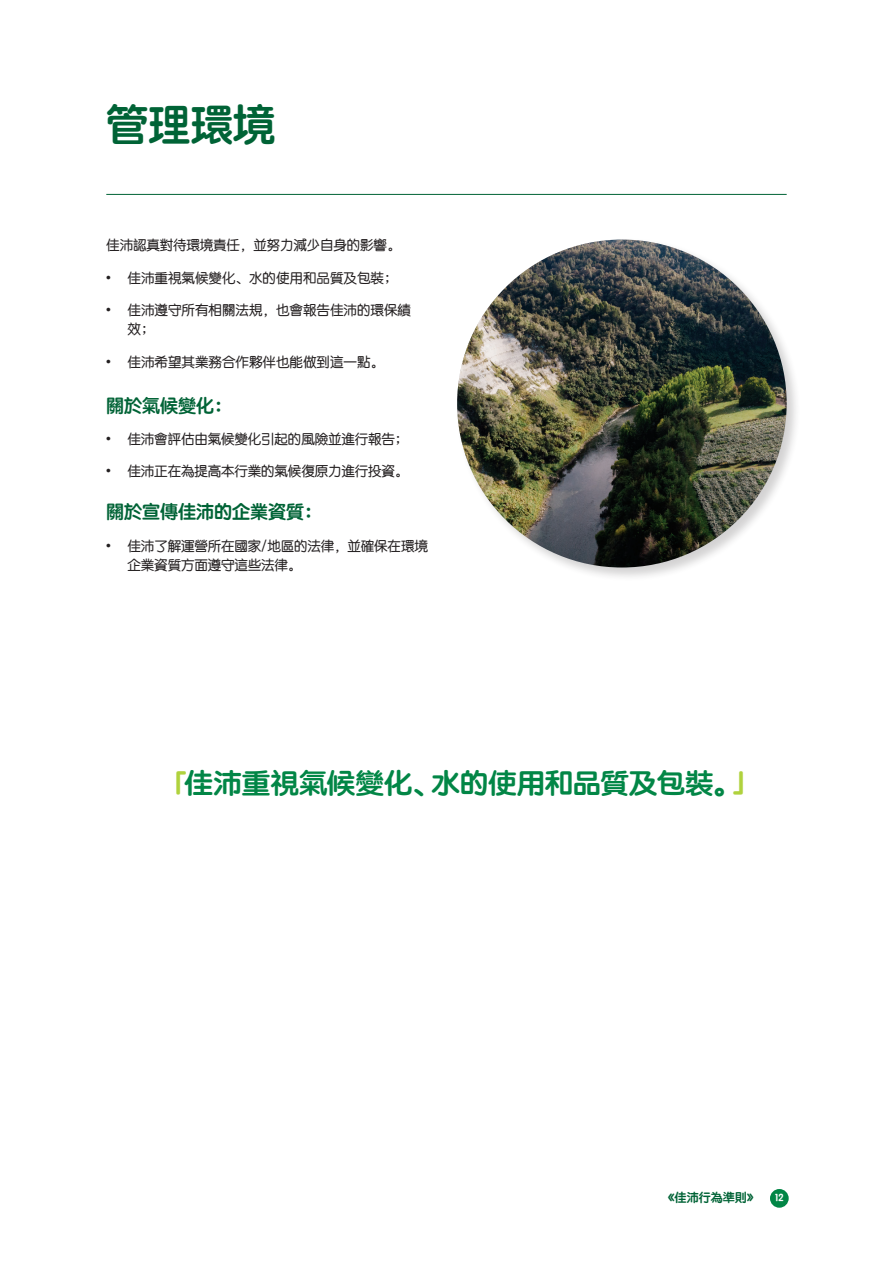
<style>
.page{position:relative;width:893px;height:1263px;background:#fff}
.page>*{position:absolute;margin:0;border:0;box-sizing:border-box;transform-origin:0 0}
.t1{font:42px "ST Yuanti SC Bold";color:#006336}
.t2{font:27px "ST Yuanti SC Bold";color:#028646;scale:1.06 1}
.t3{font:18px "ST Yuanti SC Bold";color:#006336}
.t4{font:13.5px/19.5px "ST Yuanti SC Regular";letter-spacing:-.01em;color:#231f20}
.t5{font:12px "ST Yuanti SC Bold";letter-spacing:.01em;color:#006336}
.t6{font:10.5px "ST Yuanti SC Bold";color:#fff}
.s1{color:#b0d23d}
</style>
<div class="page">
<div style="left:770px;top:1189px;width:19px;height:19px;background:#028646;border-radius:50%"></div>
<hr style="left:106px;top:194px;width:681px;height:1px;background:#006336">
<div style="left:455px;top:237px;width:346px;height:345px;background:#231f20;opacity:.2"></div>
<img style="left:457px;top:240px;width:330px;height:327px">
<h1 class="t1" style="left:106px;top:93px;width:170px">管理環境</h1>
<p class="t4" style="left:106px;top:235px;width:296px">佳沛認真對待環境責任，並努力減少自身的影響。</p>
<p class="t4" style="left:106px;top:267px;width:293px">• 佳沛重視氣候變化、水的使用和品質及包裝；</p>
<p class="t4" style="left:128px;top:299px;width:285px;text-indent:-21px">• 佳沛遵守所有相關法規，也會報告佳沛的環保績效；</p>
<p class="t4" style="left:106px;top:351px;width:279px">• 佳沛希望其業務合作夥伴也能做到這一點。</p>
<h3 class="t3" style="left:106px;top:392px;width:127px">關於氣候變化：</h3>
<p class="t4" style="left:106px;top:428px;width:304px">• 佳沛會評估由氣候變化引起的風險並進行報告；</p>
<p class="t4" style="left:106px;top:461px;width:304px">• 佳沛正在為提高本行業的氣候復原力進行投資。</p>
<h3 class="t3" style="left:106px;top:498px;width:217px">關於宣傳佳沛的企業資質：</h3>
<p class="t4" style="left:128px;top:535px;width:302px;text-indent:-21px">• 佳沛了解運營所在國家/地區的法律，並確保在環境企業資質方面遵守這些法律。</p>
<h2 class="t2" style="left:158px;top:763px;width:571px"><span class="s1">「</span>佳沛重視氣候變化、水的使用和品質及包裝。<span class="s1">」</span></h2>
<p class="t5" style="left:662px;top:1188px;width:98px">《佳沛行為準則》</p>
<p class="t6" style="left:775px;top:1190px;width:11px">12</p>
</div>
